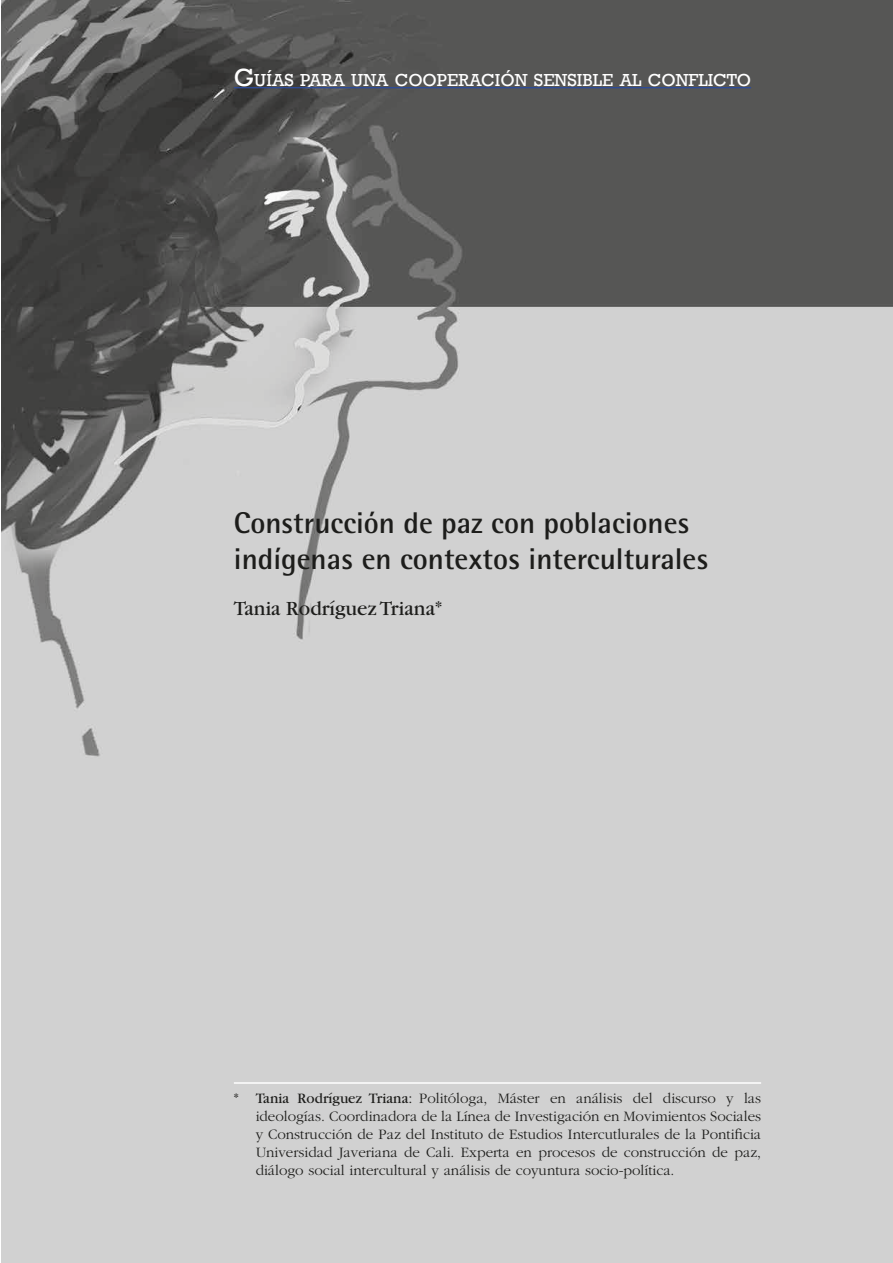
<style>
.page{position:relative;width:893px;height:1263px;background:#fff}
.page>*{position:absolute;margin:0;border:0;box-sizing:border-box;transform-origin:0 0}
.t1{font:700 30px/36px "Rotis Semi Sans";color:#1d1d1b}
.t2{font:21px "Garamond";color:#1d1d1b}
.t3{font:17.85px "Rockwell";color:#fff}
.t4{font:300 15px/18px "Garamond";color:#1d1d1b;text-align:justify}
.s1{font-size:25.5px}
.s2{font-weight:400}
</style>
<div class="page">
<img style="left:1px;top:0;width:892px;height:1263px">
<hr style="left:234px;top:87px;width:517px;height:1px;background:#2c4b9b">
<hr style="left:234px;top:1082px;width:527px;height:2px;background:#fff">
<p class="t3" style="left:234px;top:69px;width:519px"><span class="s1">G</span>UÍAS PARA UNA COOPERACIÓN SENSIBLE AL CONFLICTO</p>
<h1 class="t1" style="left:234px;top:504px;width:476px">Construcción de paz con poblaciones indígenas en contextos interculturales</h1>
<h2 class="t2" style="left:234px;top:598px;width:210px">Tania Rodríguez Triana*</h2>
<p class="t4" style="left:256px;top:1089px;width:507px;text-indent:-22px">* <span class="s2">Tania Rodríguez Triana:</span> Politóloga, Máster en análisis del discurso y las ideologías. Coordinadora de la Línea de Investigación en Movimientos Sociales y Construcción de Paz del Instituto de Estudios Intercutlurales de la Pontificia Universidad Javeriana de Cali. Experta en procesos de construcción de paz, diálogo social intercultural y análisis de coyuntura socio-política.</p>
</div>
